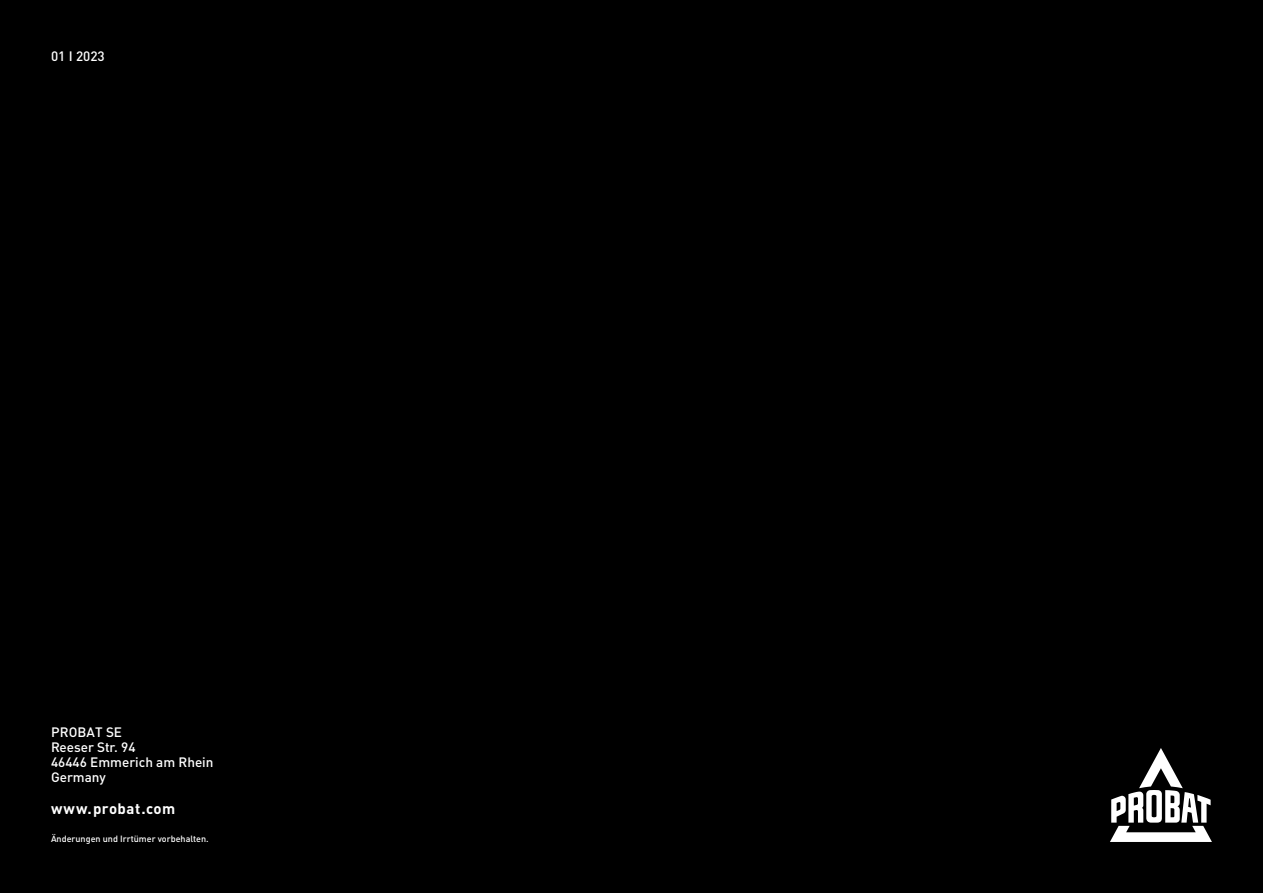
<style>
.page{position:relative;width:1263px;height:893px;background:#000}
.page>*{position:absolute;margin:0;border:0;box-sizing:border-box;transform-origin:0 0}
.t1{font:700 15px "DIN Pro";letter-spacing:.03em;color:#fff}
.t2{font:500 13.5px/15px "DIN Pro";color:#fff}
.t3{font:500 9px "DIN Pro";color:#fff}
</style>
<div class="page">
<svg style="left:1110px;top:748px;width:102px;height:94px"></svg>
<p class="t2" style="left:51px;top:47px;width:55px">01 I 2023</p>
<p class="t2" style="left:51px;top:723px;width:164px">PROBAT SE<br>Reeser Str. 94<br>46446 Emmerich am Rhein<br>Germany</p>
<p class="t1" style="left:51px;top:796px;width:126px">www. probat .com</p>
<p class="t3" style="left:51px;top:831px;width:159px">Änderungen und Irrtümer vorbehalten.</p>
</div>
